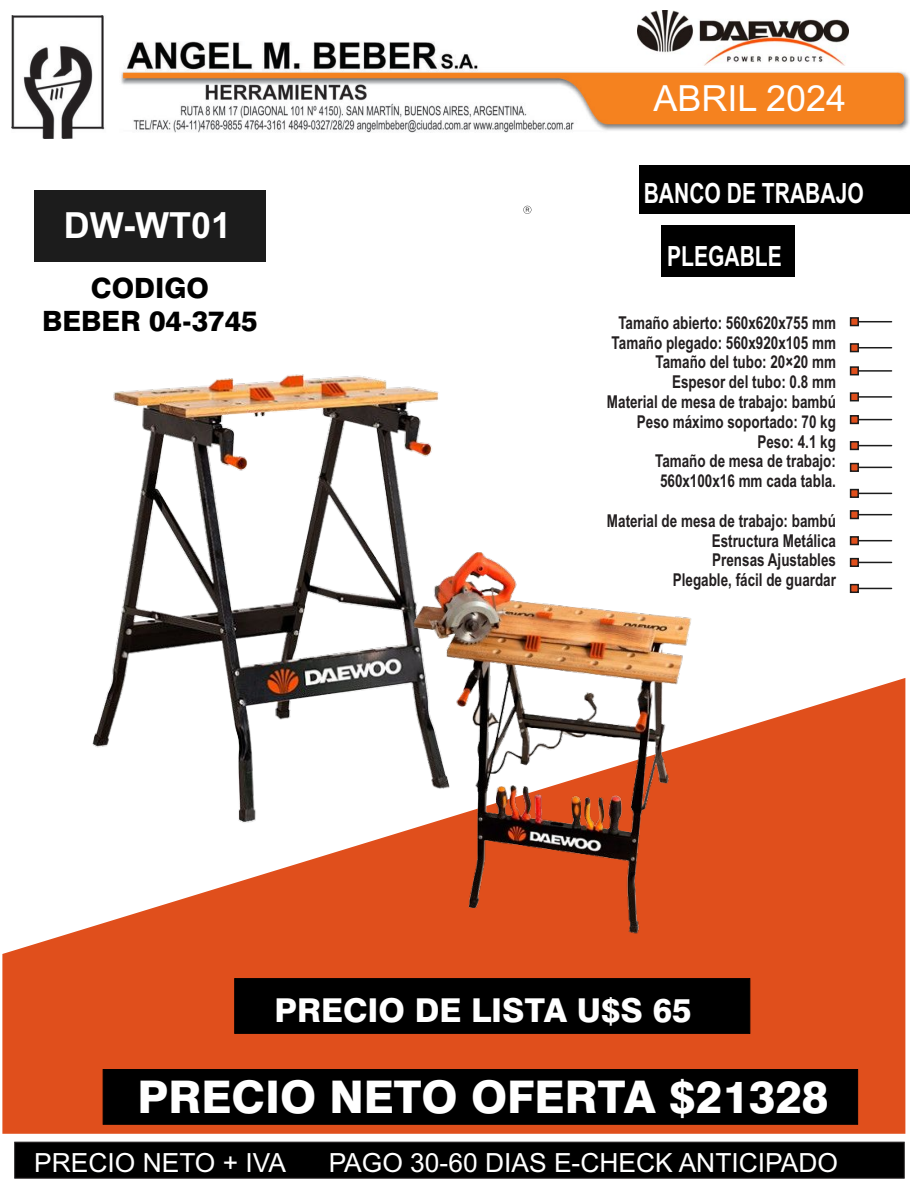
<style>
.page{position:relative;width:918px;height:1188px;background:#fff}
.page>*{position:absolute;margin:0;border:0;box-sizing:border-box;transform-origin:0 0}
.t1{font:800 45px "Swiss 721 BT";color:#fff}
.t2{font:36px "Arial";color:#fff}
.t3{font:700 36px "Arial";color:#fff}
.t4{font:800 32.85px "Swiss 721 BT";color:#fff}
.t5{font:700 27.9px "Arial";color:#fff;scale:.76 1}
.t6{font:800 27.9px/33.6px "Swiss 721 BT";color:#000;text-align:center}
.t7{font:26.4px "Arial";color:#fff}
.t8{font:700 17.7px/19.8px "Arial";color:#231f20;text-align:right;scale:.76 1}
</style>
<div class="page">
<svg style="left:2px;top:678px;width:903px;height:456px;fill:#e04f1c"></svg>
<svg style="left:523px;top:206px;width:8px;height:8px"></svg>
<hr style="left:858px;top:588px;width:34px;height:1px;background:#1c1c1c">
<div style="left:850px;top:584px;width:9px;height:9px;background:#e04f1c;border:2px solid #1c1c1c"></div>
<hr style="left:858px;top:562px;width:34px;height:1px;background:#1c1c1c">
<div style="left:850px;top:558px;width:9px;height:9px;background:#e04f1c;border:2px solid #1c1c1c"></div>
<hr style="left:858px;top:540px;width:34px;height:1px;background:#1c1c1c">
<div style="left:850px;top:536px;width:9px;height:9px;background:#e04f1c;border:2px solid #1c1c1c"></div>
<hr style="left:858px;top:514px;width:34px;height:1px;background:#1c1c1c">
<div style="left:850px;top:510px;width:9px;height:9px;background:#e04f1c;border:2px solid #1c1c1c"></div>
<hr style="left:858px;top:493px;width:34px;height:1px;background:#1c1c1c">
<div style="left:850px;top:489px;width:9px;height:9px;background:#e04f1c;border:2px solid #1c1c1c"></div>
<hr style="left:858px;top:467px;width:34px;height:1px;background:#1c1c1c">
<div style="left:850px;top:463px;width:9px;height:9px;background:#e04f1c;border:2px solid #1c1c1c"></div>
<hr style="left:858px;top:445px;width:34px;height:1px;background:#1c1c1c">
<div style="left:850px;top:441px;width:9px;height:9px;background:#e04f1c;border:2px solid #1c1c1c"></div>
<hr style="left:858px;top:419px;width:34px;height:1px;background:#1c1c1c">
<div style="left:850px;top:415px;width:9px;height:9px;background:#e04f1c;border:2px solid #1c1c1c"></div>
<hr style="left:858px;top:396px;width:34px;height:2px;background:#1c1c1c">
<div style="left:850px;top:392px;width:9px;height:9px;background:#e04f1c;border:2px solid #1c1c1c"></div>
<hr style="left:858px;top:370px;width:34px;height:2px;background:#1c1c1c">
<div style="left:850px;top:366px;width:9px;height:9px;background:#e04f1c;border:2px solid #1c1c1c"></div>
<hr style="left:858px;top:347px;width:34px;height:1px;background:#1c1c1c">
<div style="left:850px;top:343px;width:9px;height:9px;background:#e04f1c;border:2px solid #1c1c1c"></div>
<hr style="left:858px;top:321px;width:34px;height:1px;background:#1c1c1c">
<div style="left:850px;top:317px;width:9px;height:9px;background:#e04f1c;border:2px solid #1c1c1c"></div>
<div style="left:661px;top:226px;width:133px;height:51px;background:#000"></div>
<div style="left:639px;top:166px;width:271px;height:48px;background:#000"></div>
<div style="left:34px;top:190px;width:232px;height:72px;background:#1c1c1c"></div>
<img style="left:11px;top:15px;width:898px;height:123px">
<svg style="left:14px;top:1141px;width:891px;height:38px;background:#080808"></svg>
<div style="left:102px;top:1069px;width:756px;height:56px;background:#000"></div>
<img style="left:637px;top:11px;width:211px;height:54px">
<div style="left:234px;top:978px;width:517px;height:56px;background:#000"></div>
<img style="left:26px;top:374px;width:413px;height:464px">
<img style="left:353px;top:544px;width:408px;height:408px">
<h2 class="t2" style="left:654px;top:85px;width:194px">ABRIL 2024</h2>
<h2 class="t3" style="left:64px;top:212px;width:169px">DW-WT01</h2>
<h3 class="t6" style="left:42px;top:274px;width:217px">CODIGO<br>BEBER 04-3745</h3>
<h3 class="t5" style="left:644px;top:183px;width:291px">BANCO DE TRABAJO</h3>
<h3 class="t5" style="left:667px;top:245px;width:152px">PLEGABLE</h3>
<p class="t8" style="left:607px;top:314px;width:303px">Tamaño abierto: 560x620x755 mm<br>Tamaño plegado: 560x920x105 mm<br>Tamaño del tubo: 20×20 mm<br>Espesor del tubo: 0.8 mm<br>Material de mesa de trabajo: bambú<br>Peso máximo soportado: 70 kg<br>Peso: 4.1 kg<br>Tamaño de mesa de trabajo:<br>560x100x16 mm cada tabla.</p>
<p class="t8" style="left:607px;top:512px;width:303px">Material de mesa de trabajo: bambú<br>Estructura Metálica<br>Prensas Ajustables<br>Plegable, fácil de guardar</p>
<h3 class="t4" style="left:274px;top:997px;width:419px">PRECIO DE LISTA U$S 65</h3>
<h1 class="t1" style="left:137px;top:1078px;width:693px">PRECIO NETO OFERTA $21328</h1>
<h3 class="t7" style="left:34px;top:1152px;width:253px">PRECIO NETO + IVA</h3>
<h3 class="t7" style="left:329px;top:1152px;width:511px">PAGO 30-60 DIAS E-CHECK ANTICIPADO</h3>
</div>
